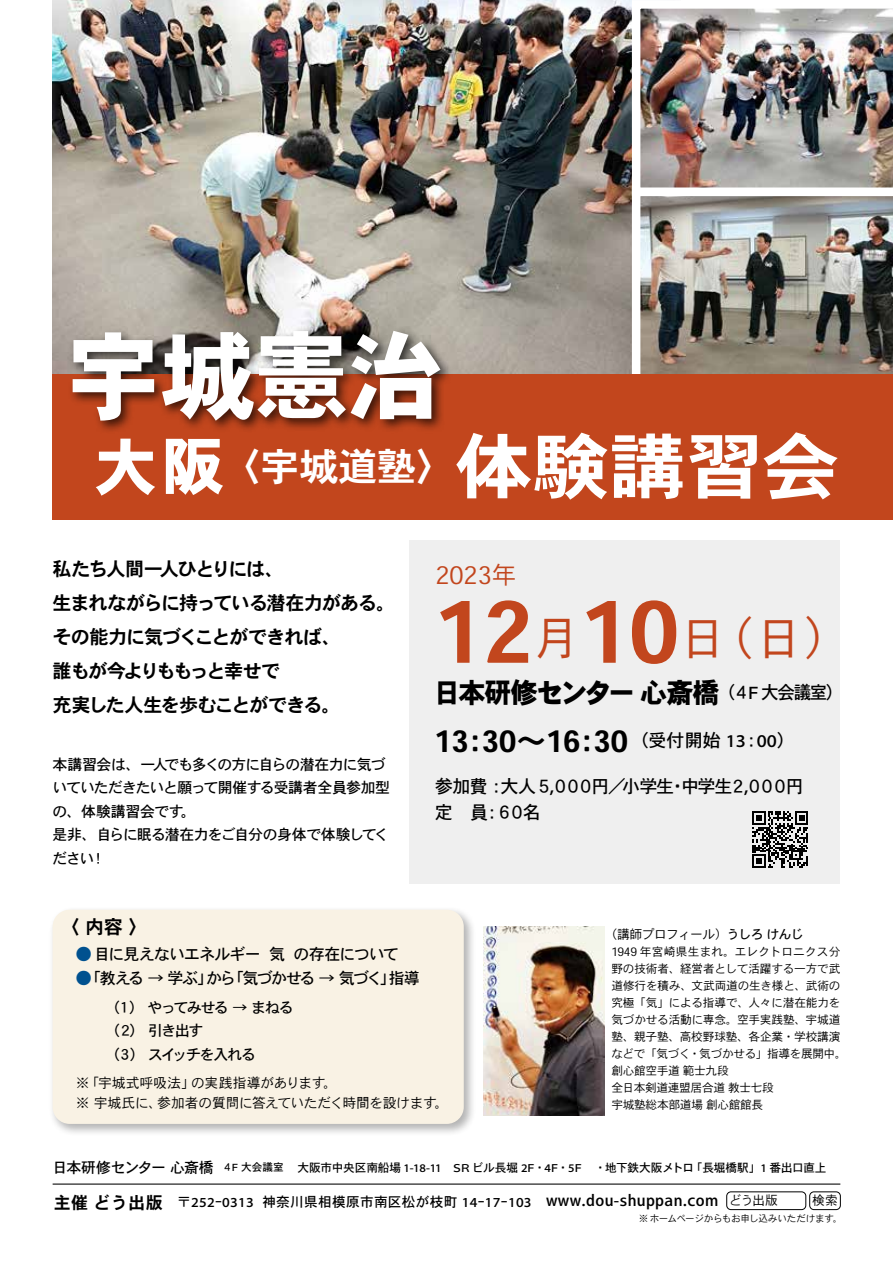
<style>
.page{position:relative;width:893px;height:1263px;background:#fff}
.page>*{position:absolute;margin:0;border:0;box-sizing:border-box;transform-origin:0 0}
.t1{font:95.85px "Heisei Kaku Go Std W9";color:#fff}
.t2{font:85.05px "Heisei Kaku Go Std W7";color:#c2461d}
.t3{font:71.85px "Heisei Kaku Go Std W7";letter-spacing:-.015em;color:#fff;scale:1.08 1}
.t4{font:61.65px "Heisei Kaku Go Std W9";color:#fff}
.t5{font:47.85px "Heisei Kaku Go Std W3";color:#c2461d}
.t6{font:38.55px "Heisei Kaku Go Std W7";color:#fff}
.t7{font:29.7px "Heisei Kaku Go Std W7";letter-spacing:-.005em;color:#000}
.t8{font:27.6px "Heisei Kaku Go Std W9";letter-spacing:-.045em;color:#000}
.t9{font:24.45px "Heisei Kaku Go Std W3";color:#c2461d}
.t10{font:19.2px/34px "Heisei Kaku Go Std W7";letter-spacing:-.06em;color:#000}
.t11{font:18px "Heisei Kaku Go Std W5";letter-spacing:-.065em;color:#000}
.t12{font:16.95px "Heisei Kaku Go Std W7";letter-spacing:.02em;color:#000}
.t13{font:15.9px/23.4px "Heisei Kaku Go Std W5";letter-spacing:-.06em;color:#000}
.t14{font:15.9px "Heisei Kaku Go Std W5";letter-spacing:.02em;color:#000}
.t15{font:15.9px "Heisei Kaku Go Std W5";letter-spacing:-.04em;color:#000}
.t16{font:15.9px "Heisei Kaku Go Std W5";letter-spacing:-.075em;color:#000}
.t17{font:14.85px/23.4px "Heisei Kaku Go Std W5";letter-spacing:-.065em;color:#000}
.t18{font:14.85px "Heisei Kaku Go Std W5";letter-spacing:-.045em;color:#000}
.t19{font:14.85px "Heisei Kaku Go Std W5";letter-spacing:-.04em;color:#000}
.t20{font:14.85px "Heisei Kaku Go Std W5";letter-spacing:-.085em;color:#000}
.t21{font:14.85px "Heisei Kaku Go Std W5";letter-spacing:-.015em;color:#000}
.t22{font:13.8px "Heisei Kaku Go Std W3";letter-spacing:-.025em;color:#000}
.t23{font:13.8px "Heisei Kaku Go Std W5";letter-spacing:.02em;color:#000}
.t24{font:12.75px "Heisei Kaku Go Std W3";letter-spacing:-.04em;color:#000}
.t25{font:11.7px/17px "Heisei Kaku Go Std W3";letter-spacing:-.02em;color:#000}
.t26{font:11.7px "Heisei Kaku Go Std W5";letter-spacing:-.015em;color:#000}
.t27{font:11.7px "Heisei Kaku Go Std W3";letter-spacing:.015em;color:#000}
.t28{font:9.6px "Heisei Kaku Go Std W3";letter-spacing:-.03em;color:#000}
.s1{color:#00518f}
.s2{font-family:"Heisei Kaku Go Std W5"}
.s3{font-size:10.65px}
</style>
<div class="page">
<img style="left:53px;top:0;width:579px;height:374px">
<img style="left:640px;top:8px;width:253px;height:180px">
<img style="left:640px;top:196px;width:253px;height:178px">
<div style="left:53px;top:374px;width:840px;height:146px;background:#c2461d"></div>
<div style="left:410px;top:540px;width:430px;height:343px;background:#efefef"></div>
<div style="left:726px;top:1191px;width:80px;height:19px;border:1px solid #000;border-radius:4px"></div>
<div style="left:809px;top:1191px;width:32px;height:19px;border:1px solid #000;border-radius:4px"></div>
<hr style="left:53px;top:1183px;width:787px;height:1px;background:#000">
<div style="left:68px;top:326px;width:385px;height:107px;background:#000;opacity:.69"></div>
<img style="left:484px;top:927px;width:120px;height:189px">
<div style="left:49px;top:906px;width:427px;height:230px;background:#000;opacity:.3"></div>
<div style="left:53px;top:910px;width:411px;height:214px;background:#f9f2e4;border-radius:17px"></div>
<svg style="left:752px;top:811px;width:56px;height:57px"></svg>
<h1 class="t1" style="left:66px;top:316px;width:377px">宇城憲治</h1>
<h3 class="t4" style="left:95px;top:428px;width:130px">大阪</h3>
<h3 class="t6" style="left:221px;top:443px;width:236px">〈宇城道塾〉</h3>
<h3 class="t3" style="left:455px;top:423px;width:358px">体験講習会</h3>
<h3 class="t10" style="left:53px;top:552px;width:344px">私たち人間一人ひとりには、<br>生まれながらに持っている潜在力がある。その能力に気づくことができれば、<br>誰もが今よりももっと幸せで<br>充実した人生を歩むことができる。</h3>
<p class="t17" style="left:53px;top:753px;width:334px">本講習会は、一人でも多くの方に自らの潜在力に気づ</p>
<p class="t17" style="left:53px;top:776px;width:339px">いていただきたいと願って開催する受講者全員参加型</p>
<p class="t17" style="left:181px;top:799px;width:16px">。</p>
<p class="t21" style="left:53px;top:802px;width:133px">の、体験講習会です</p>
<p class="t18" style="left:53px;top:825px;width:338px">是非、自らに眠る潜在力をご自分の身体で体験してく</p>
<p class="t17" style="left:91px;top:847px;width:16px">!</p>
<p class="t17" style="left:53px;top:847px;width:43px">ださい</p>
<h3 class="t9" style="left:435px;top:559px;width:82px">2023年</h3>
<h2 class="t2" style="left:434px;top:580px;width:100px">12</h2>
<h3 class="t5" style="left:533px;top:607px;width:49px">月</h3>
<h2 class="t2" style="left:580px;top:580px;width:100px">10</h2>
<h3 class="t5" style="left:679px;top:607px;width:173px">（日日(</h3>
<h3 class="t8" style="left:433px;top:675px;width:288px">日本研修センター心斎橋</h3>
<h3 class="t11" style="left:631px;top:730px;width:165px">（受付開始 13：00(</h3>
<h3 class="t11" style="left:718px;top:682px;width:126px">４（ F 大会議室(</h3>
<h3 class="t7" style="left:435px;top:723px;width:195px">13：30〜16：30</h3>
<h3 class="t11" style="left:435px;top:775px;width:72px">参加費：</h3>
<h3 class="t11" style="left:591px;top:775px;width:36px">円／</h3>
<h3 class="t11" style="left:622px;top:775px;width:112px">小学生中学生</h3>
<h3 class="t11" style="left:501px;top:775px;width:96px">大人５,０００</h3>
<h3 class="t11" style="left:785px;top:775px;width:20px">円</h3>
<h3 class="t11" style="left:729px;top:775px;width:62px">２,０００</h3>
<h3 class="t11" style="left:668px;top:775px;width:20px">・</h3>
<h3 class="t11" style="left:523px;top:802px;width:20px">名</h3>
<h3 class="t11" style="left:435px;top:802px;width:55px">定　員</h3>
<h3 class="t11" style="left:483px;top:802px;width:44px">：６０</h3>
<h3 class="t10" style="left:61px;top:910px;width:89px">〈内容〈</h3>
<h3 class="t13" style="left:228px;top:943px;width:193px;text-indent:-152px"><span class="s1">●</span> 目に見えないエネルギー<br>「気づかせる → 気づく指導</h3>
<h3 class="t15" style="left:269px;top:945px;width:17px">気</h3>
<h3 class="t16" style="left:293px;top:945px;width:107px">の存在について</h3>
<h3 class="t15" style="left:206px;top:968px;width:31px">から</h3>
<h3 class="t15" style="left:76px;top:968px;width:139px"><span class="s1">●</span>「教える → 学ぶ」</h3>
<p class="t20" style="left:129px;top:998px;width:167px">）やってみせる → まねる</p>
<h3 class="t15" style="left:380px;top:968px;width:17px">」</h3>
<p class="t17" style="left:129px;top:995px;width:76px;text-indent:-12px">１<br>）引き出す</p>
<p class="t17" style="left:129px;top:1018px;width:128px;line-height:24.5px;text-indent:-54px">　　（２<br>）スイッチを入れる</p>
<p class="t17" style="left:117px;top:1043px;width:16px">３</p>
<p class="t22" style="left:191px;top:1074px;width:136px">の実践指導があります</p>
<p class="t22" style="left:76px;top:1074px;width:121px">※「宇城式呼吸法」</p>
<p class="t22" style="left:323px;top:1074px;width:15px">。</p>
<p class="t22" style="left:157px;top:1094px;width:281px">参加者の質問に答えていただく時間を設けます</p>
<p class="t22" style="left:76px;top:1094px;width:88px">※ 宇城氏に、</p>
<p class="t22" style="left:434px;top:1094px;width:15px">。</p>
<p class="t24" style="left:605px;top:925px;width:200px">（講師プロフィール）<span class="s2">うしろけんじ</span></p>
<p class="t27" style="left:611px;top:944px;width:231px">1949 年宮崎県生まれ。エレクトロニクス分</p>
<p class="t25" style="left:611px;top:960px;width:231px">野の技術者、経営者として活躍する一方で武</p>
<p class="t25" style="left:611px;top:977px;width:231px">道修行を積み、文武両道の生き様と、武術の</p>
<p class="t25" style="left:611px;top:994px;width:231px">究極「気」による指導で、人々に潜在能力を</p>
<p class="t25" style="left:611px;top:1011px;width:231px">気づかせる活動に専念。空手実践塾、宇城道</p>
<p class="t25" style="left:611px;top:1028px;width:231px">塾、親子塾、高校野球塾、各企業・学校講演</p>
<p class="t25" style="left:689px;top:1045px;width:159px">・気づかせる」指導を展開中。</p>
<p class="t25" style="left:611px;top:1045px;width:164px">などで「気づく<br>創心館空手道範士九段<br>全日本剣道連盟居合道教士七段宇城塾総本部道場創心館館長</p>
<p class="t19" style="left:53px;top:1158px;width:163px">日本研修センター心斎橋</p>
<p class="t26" style="left:222px;top:1160px;width:474px"><span class="s3">４F 大会議室　</span>大阪市中央区南船場 1-18-11　SR ビル長堀 ・F2 ・F4 F5 　・地下鉄大阪メトロ</p>
<p class="t26" style="left:691px;top:1160px;width:137px">「長堀橋駅」1 番出口直上</p>
<h3 class="t12" style="left:54px;top:1192px;width:111px">主催どう出版</h3>
<p class="t23" style="left:163px;top:1194px;width:92px">　〒252ｰ0313</p>
<h3 class="t14" style="left:546px;top:1190px;width:174px">www.dou-shuppan.com</h3>
<p class="t23" style="left:262px;top:1194px;width:285px">神奈川県相模原市南区松が枝町 14ｰ17ｰ103　</p>
<p class="t24" style="left:729px;top:1192px;width:50px">どう出版</p>
<p class="t24" style="left:812px;top:1192px;width:27px">検索</p>
<p class="t28" style="left:639px;top:1212px;width:205px">※ ホームページからもお申し込みいただけます。</p>
</div>
